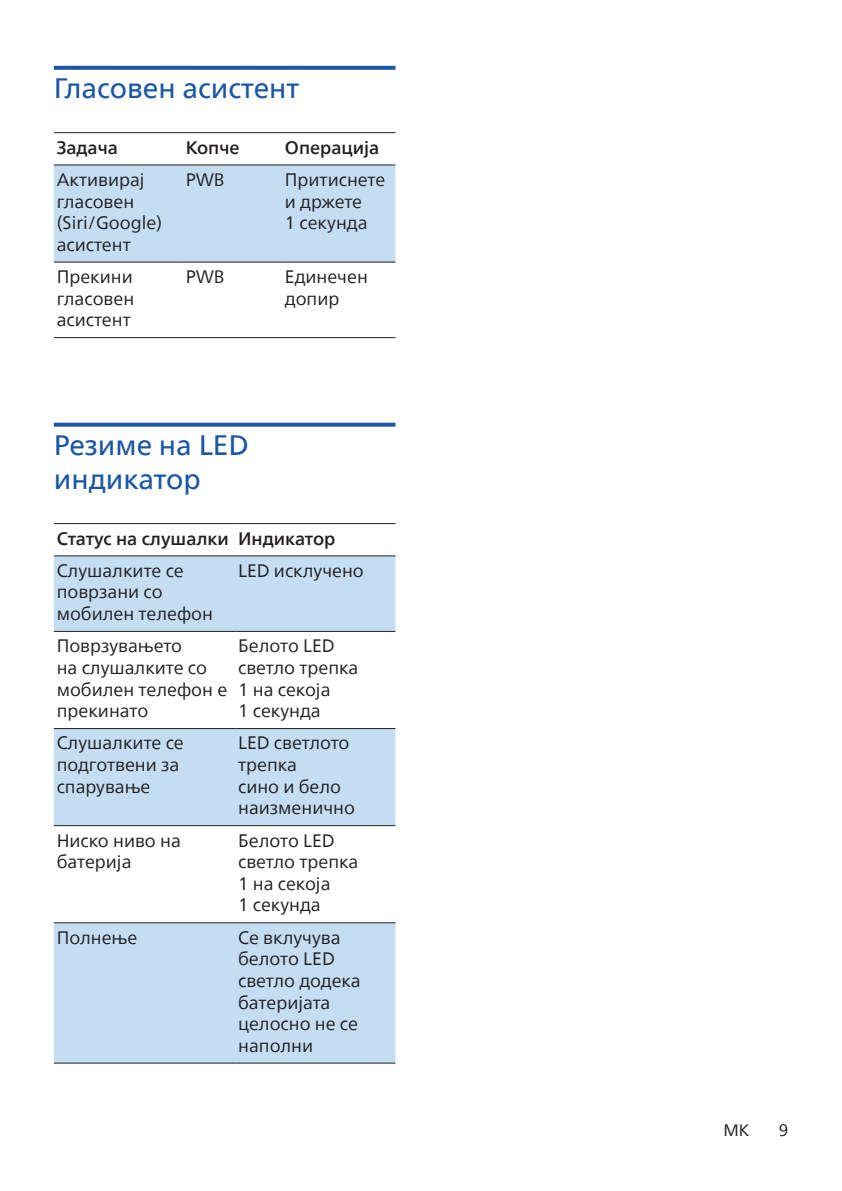
<style>
.page{position:relative;width:842px;height:1191px;background:#fff}
.page>*{position:absolute;margin:0;border:0;box-sizing:border-box;transform-origin:0 0}
.heading2{font:28px/34px "Neue Frutiger World";color:#1c57a5}
.Body{font:18px/21.6px "Neue Frutiger World";color:#231f20}
.Body-2{font:500 18px "Neue Frutiger World";color:#231f20}
.t1{font:16.4px "Neue Frutiger World";color:#231f20}
</style>
<div class="page">
<svg style="left:54px;top:66px;width:341px;height:4px"></svg>
<svg style="left:54px;top:423px;width:341px;height:4px"></svg>
<div style="left:54px;top:165px;width:341px;height:97px;background:#c4ddf2"></div>
<hr style="left:54px;top:132px;width:126px;height:1px;background:#231f20">
<hr style="left:180px;top:132px;width:102px;height:1px;background:#231f20">
<hr style="left:282px;top:132px;width:113px;height:1px;background:#231f20">
<hr style="left:54px;top:164px;width:126px;height:1px;background:#231f20">
<hr style="left:180px;top:164px;width:102px;height:1px;background:#231f20">
<hr style="left:282px;top:164px;width:113px;height:1px;background:#231f20">
<hr style="left:54px;top:262px;width:126px;height:1px;background:#231f20">
<hr style="left:180px;top:262px;width:102px;height:1px;background:#231f20">
<hr style="left:282px;top:262px;width:113px;height:1px;background:#231f20">
<hr style="left:54px;top:337px;width:126px;height:1px;background:#231f20">
<hr style="left:180px;top:337px;width:102px;height:1px;background:#231f20">
<hr style="left:282px;top:337px;width:113px;height:1px;background:#231f20">
<svg style="left:54px;top:556px;width:341px;height:506px;fill:#c4ddf2"></svg>
<hr style="left:54px;top:523px;width:181px;height:1px;background:#231f20">
<hr style="left:235px;top:523px;width:160px;height:1px;background:#231f20">
<hr style="left:54px;top:555px;width:181px;height:1px;background:#231f20">
<hr style="left:235px;top:555px;width:160px;height:1px;background:#231f20">
<hr style="left:54px;top:631px;width:181px;height:1px;background:#231f20">
<hr style="left:235px;top:631px;width:160px;height:1px;background:#231f20">
<hr style="left:54px;top:728px;width:181px;height:1px;background:#231f20">
<hr style="left:235px;top:728px;width:160px;height:1px;background:#231f20">
<hr style="left:54px;top:825px;width:181px;height:1px;background:#231f20">
<hr style="left:235px;top:825px;width:160px;height:1px;background:#231f20">
<hr style="left:54px;top:922px;width:181px;height:1px;background:#231f20">
<hr style="left:235px;top:922px;width:160px;height:1px;background:#231f20">
<hr style="left:54px;top:1062px;width:181px;height:1px;background:#231f20">
<hr style="left:235px;top:1062px;width:160px;height:1px;background:#231f20">
<p class="heading2" style="left:54px;top:72px;width:247px">Гласовен асистент</p>
<p class="Body-2" style="left:57px;top:132px;width:63px">Задача</p>
<p class="Body-2" style="left:186px;top:132px;width:55px">Копче</p>
<p class="Body-2" style="left:285px;top:132px;width:96px">Операција</p>
<p class="Body" style="left:57px;top:169px;width:107px">Активирај гласовен (Siri/Google) асистент</p>
<p class="Body" style="left:186px;top:169px;width:41px">PWB</p>
<p class="Body" style="left:285px;top:169px;width:102px">Притиснете и држете<br>1 секунда</p>
<p class="Body" style="left:57px;top:266px;width:79px;text-align:justify">Прекини гласовен асистент</p>
<p class="Body" style="left:186px;top:266px;width:41px">PWB</p>
<p class="Body" style="left:285px;top:266px;width:84px">Единечен допир</p>
<p class="heading2" style="left:54px;top:429px;width:197px">Резиме на LED индикатор</p>
<p class="Body-2" style="left:57px;top:523px;width:174px">Статус на слушалки</p>
<p class="Body-2" style="left:238px;top:523px;width:99px">Индикатор</p>
<p class="Body" style="left:57px;top:560px;width:158px">Слушалките се поврзани со мобилен телефон</p>
<p class="Body" style="left:238px;top:560px;width:127px">LED исклучено</p>
<p class="Body" style="left:57px;top:635px;width:172px">Поврзувањето<br>на слушалките со мобилен телефон е прекинато</p>
<p class="Body" style="left:238px;top:635px;width:122px">Белото LED светло трепка<br>1 на секоја<br>1 секунда</p>
<p class="Body" style="left:57px;top:732px;width:129px">Слушалките се подготвени за спарување</p>
<p class="Body" style="left:238px;top:732px;width:118px">LED светлото трепка<br>сино и бело наизменично</p>
<p class="Body" style="left:57px;top:829px;width:126px">Ниско ниво на батерија</p>
<p class="Body" style="left:238px;top:829px;width:122px">Белото LED светло трепка<br>1 на секоја<br>1 секунда</p>
<p class="Body" style="left:57px;top:927px;width:82px">Полнење</p>
<p class="Body" style="left:238px;top:927px;width:124px">Се вклучува белото LED светло додека батеријата целосно не се наполни</p>
<p class="t1" style="left:723px;top:1117px;width:28px">MK</p>
<p class="t1" style="left:779px;top:1117px;width:11px">9</p>
</div>
